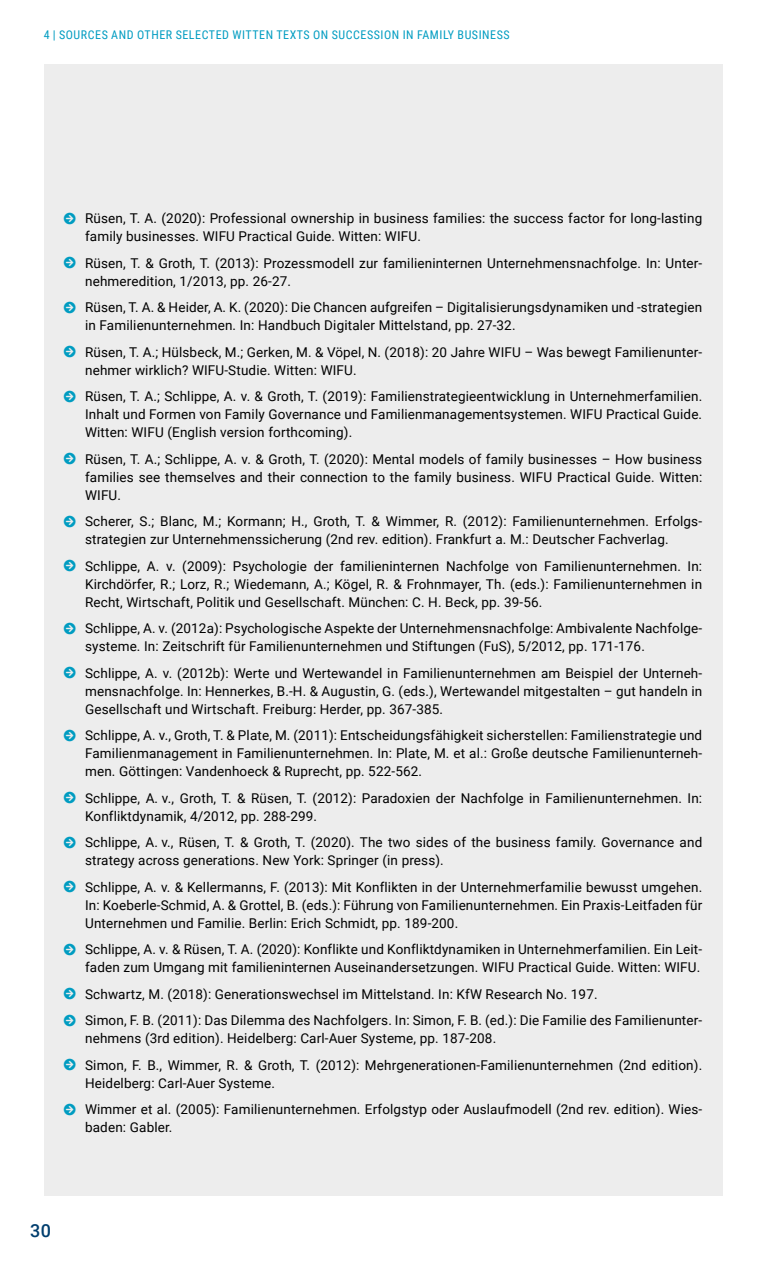
<style>
.page{position:relative;width:766px;height:1263px;background:#fff}
.page>*{position:absolute;margin:0;border:0;box-sizing:border-box;transform-origin:0 0}
.t1{font:500 18px "Roboto";color:#003e6e}
.t2{font:13.5px/18px "Roboto";letter-spacing:.01em;color:#000}
.t3{font:12px "Roboto Condensed";letter-spacing:.045em;color:#009cc1}
.s1{color:#009cc1}
</style>
<div class="page">
<div style="left:44px;top:64px;width:678px;height:1131px;background:#ededed"></div>
<p class="t3" style="left:44px;top:26px;width:467px">4 | SOURCES AND OTHER SELECTED WITTEN TEXTS ON SUCCESSION IN FAMILY BUSINESS</p>
<p class="t2" style="left:85px;top:209px;width:618px;text-indent:-21px"><span class="s1">□●▼</span> Rüsen, T. A. (2020): Professional ownership in business families: the success factor for long-lasting family businesses. WIFU Practical Guide. Witten: WIFU.</p>
<p class="t2" style="left:85px;top:253px;width:618px;text-indent:-21px"><span class="s1">□●▼</span> Rüsen, T. &amp; Groth, T. (2013): Prozessmodell zur familieninternen Unternehmensnachfolge. In: Unter&shy;nehmeredition, 1/2013, pp. 26-27.</p>
<p class="t2" style="left:85px;top:298px;width:618px;text-indent:-21px"><span class="s1">□●▼</span> Rüsen, T. A. &amp; Heider, A. K. (2020): Die Chancen aufgreifen – Digitalisierungsdynamiken und -strategien in Familienunternehmen. In: Handbuch Digitaler Mittelstand, pp. 27-32.</p>
<p class="t2" style="left:85px;top:342px;width:618px;text-indent:-21px"><span class="s1">□●▼</span> Rüsen, T. A.; Hülsbeck, M.; Gerken, M. &amp; Vöpel, N. (2018): 20 Jahre WIFU – Was bewegt Familienunter&shy;nehmer wirklich? WIFU-Studie. Witten: WIFU.</p>
<p class="t2" style="left:85px;top:387px;width:618px;text-align:justify;text-indent:-21px"><span class="s1">□●▼</span> Rüsen, T. A.; Schlippe, A. v. &amp; Groth, T. (2019): Familienstrategieentwicklung in Unternehmerfamilien.<br>Inhalt und Formen von Family Governance und Familienmanagementsystemen. WIFU Practical Guide.<br>Witten: WIFU (English version forthcoming).</p>
<p class="t2" style="left:85px;top:449px;width:618px;text-align:justify;text-indent:-21px"><span class="s1">□●▼</span> Rüsen, T. A.; Schlippe, A. v. &amp; Groth, T. (2020): Mental models of family businesses – How business families see themselves and their connection to the family business. WIFU Practical Guide. Witten:<br>WIFU.</p>
<p class="t2" style="left:85px;top:512px;width:618px;text-indent:-21px"><span class="s1">□●▼</span> Scherer, S.; Blanc, M.; Kormann; H., Groth, T. &amp; Wimmer, R. (2012): Familienunternehmen. Erfolgs&shy;strategien zur Unternehmenssicherung (2nd rev. edition). Frankfurt a. M.: Deutscher Fachverlag.</p>
<p class="t2" style="left:85px;top:556px;width:618px;text-align:justify;text-indent:-21px"><span class="s1">□●▼</span> Schlippe, A. v. (2009): Psychologie der familieninternen Nachfolge von Familienunternehmen. In:<br>Kirchdörfer, R.; Lorz, R.; Wiedemann, A.; Kögel, R. &amp; Frohnmayer, Th. (eds.): Familienunternehmen in Recht, Wirtschaft, Politik und Gesellschaft. München: C. H. Beck, pp. 39-56.</p>
<p class="t2" style="left:85px;top:619px;width:618px;text-indent:-21px"><span class="s1">□●▼</span> Schlippe, A. v. (2012a): Psychologische Aspekte der Unternehmensnachfolge: Ambivalente Nachfolge&shy;systeme. In: Zeitschrift für Familienunternehmen und Stiftungen (FuS), 5/2012, pp. 171-176.</p>
<p class="t2" style="left:85px;top:663px;width:618px;text-align:justify;text-indent:-21px"><span class="s1">□●▼</span> Schlippe, A. v. (2012b): Werte und Wertewandel in Familienunternehmen am Beispiel der Unterneh&shy;mensnachfolge. In: Hennerkes, B.-H. &amp; Augustin, G. (eds.), Wertewandel mitgestalten – gut handeln in Gesellschaft und Wirtschaft. Freiburg: Herder, pp. 367-385.</p>
<p class="t2" style="left:85px;top:726px;width:618px;text-align:justify;text-indent:-21px"><span class="s1">□●▼</span> Schlippe, A. v., Groth, T. &amp; Plate, M. (2011): Entscheidungsfähigkeit sicherstellen: Familienstrategie und Familienmanagement in Familienunternehmen. In: Plate, M. et al.: Große deutsche Familienunterneh&shy;men. Göttingen: Vandenhoeck &amp; Ruprecht, pp. 522-562.</p>
<p class="t2" style="left:85px;top:788px;width:618px;text-indent:-21px"><span class="s1">□●▼</span> Schlippe, A. v., Groth, T. &amp; Rüsen, T. (2012): Paradoxien der Nachfolge in Familienunternehmen. In:<br>Konfliktdynamik, 4/2012, pp. 288-299.</p>
<p class="t2" style="left:85px;top:833px;width:618px;text-indent:-21px"><span class="s1">□●▼</span> Schlippe, A. v., Rüsen, T. &amp; Groth, T. (2020). The two sides of the business family. Governance and strategy across generations. New York: Springer (in press).</p>
<p class="t2" style="left:85px;top:877px;width:618px;text-align:justify;text-indent:-21px"><span class="s1">□●▼</span> Schlippe, A. v. &amp; Kellermanns, F. (2013): Mit Konflikten in der Unternehmerfamilie bewusst umgehen.<br>In: Koeberle-Schmid, A. &amp; Grottel, B. (eds.): Führung von Familienunternehmen. Ein Praxis-Leitfaden für Unternehmen und Familie. Berlin: Erich Schmidt, pp. 189-200.</p>
<p class="t2" style="left:64px;top:940px;width:639px;text-align:right"><span class="s1">□●▼</span> Schlippe, A. v. &amp; Rüsen, T. A. (2020): Konflikte und Konfliktdynamiken in Unternehmerfamilien. Ein Leit&shy;faden zum Umgang mit familieninternen Auseinandersetzungen. WIFU Practical Guide. Witten: WIFU.</p>
<p class="t2" style="left:64px;top:984px;width:535px"><span class="s1">□●▼</span> Schwartz, M. (2018): Generationswechsel im Mittelstand. In: KfW Research No. 197.</p>
<p class="t2" style="left:85px;top:1011px;width:618px;text-indent:-21px"><span class="s1">□●▼</span> Simon, F. B. (2011): Das Dilemma des Nachfolgers. In: Simon, F. B. (ed.): Die Familie des Familienunter&shy;nehmens (3rd edition). Heidelberg: Carl-Auer Systeme, pp. 187-208.</p>
<p class="t2" style="left:85px;top:1055px;width:618px;text-indent:-21px"><span class="s1">□●▼</span> Simon, F. B., Wimmer, R. &amp; Groth, T. (2012): Mehrgenerationen-Familienunternehmen (2nd edition).<br>Heidelberg: Carl-Auer Systeme.</p>
<p class="t2" style="left:85px;top:1100px;width:618px;text-indent:-21px"><span class="s1">□●▼</span> Wimmer et al. (2005): Familienunternehmen. Erfolgstyp oder Auslaufmodell (2nd rev. edition). Wies&shy;baden: Gabler.</p>
<h1 class="t1" style="left:30px;top:1218px;width:23px">30</h1>
</div>
